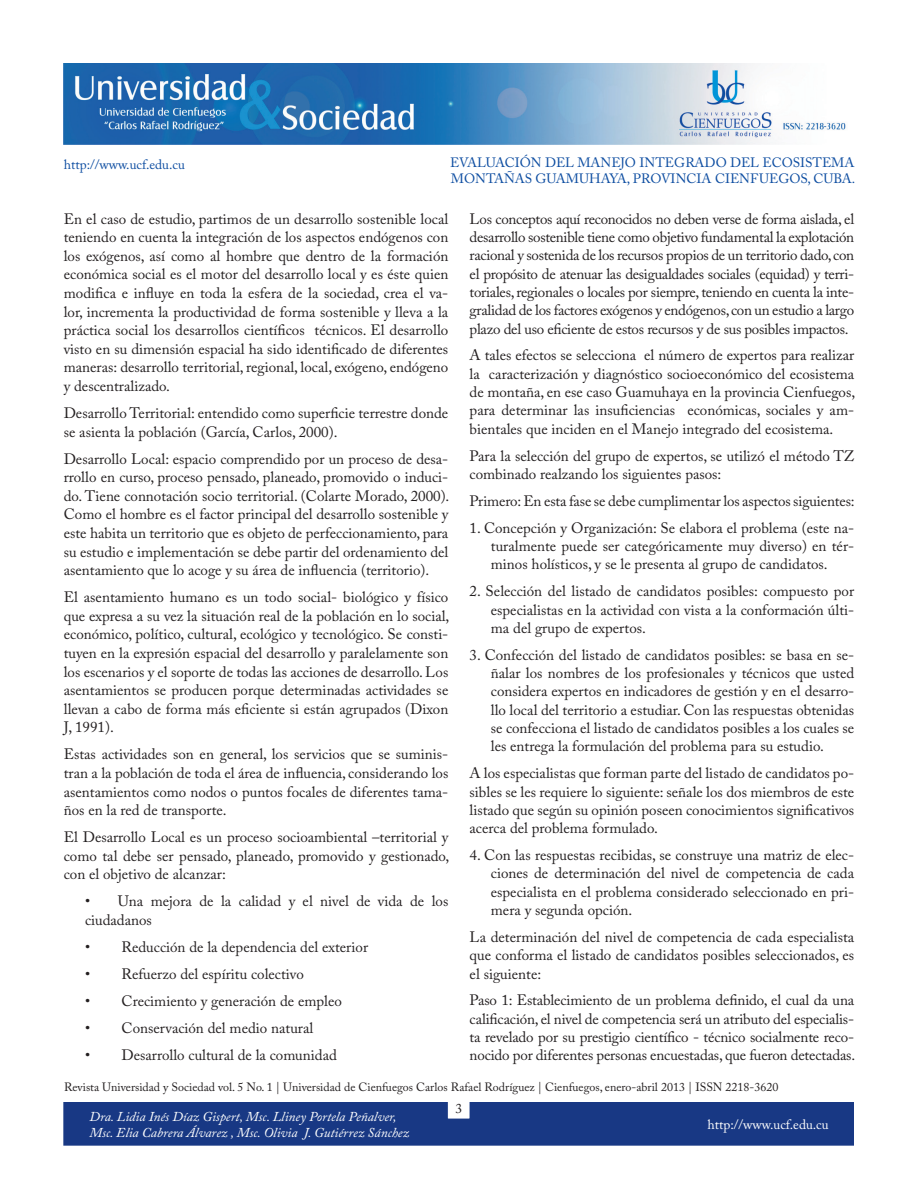
<style>
.page{position:relative;width:918px;height:1188px;background:#fff}
.page>*{position:absolute;margin:0;border:0;box-sizing:border-box;transform-origin:0 0}
.texto{font:15px/18.6px "Adobe Caslon Pro";color:#231f20;text-align:justify}
.aspectos_general{font:15px/18.3px "Adobe Caslon Pro";color:#231f20;text-align:justify}
.texto_sangria{font:15px/18.6px "Adobe Caslon Pro";color:#231f20}
.t1{font:13.5px/16.2px "Adobe Caslon Pro";color:#0d4da1}
.t2{font:italic 13.5px/16.2px "Adobe Caslon Pro";color:#fff}
.t3{font:13.5px "Adobe Caslon Pro";color:#fff}
.t4{font:13.5px "Adobe Caslon Pro";color:#231f20}
.t5{font:12px "Adobe Caslon Pro";color:#231f20}
</style>
<div class="page">
<img style="left:64px;top:64px;width:782px;height:80px">
<div style="left:64px;top:1103px;width:790px;height:42px;background:#183884"></div>
<p class="t1" style="left:64px;top:156px;width:123px">http://www.ucf.edu.cu</p>
<p class="t1" style="left:450px;top:154px;width:407px">EVALUACIÓN DEL MANEJO INTEGRADO DEL ECOSISTEMA<br>MONTAÑAS GUAMUHAYA, PROVINCIA CIENFUEGOS, CUBA.</p>
<p class="texto" style="left:64px;top:209px;width:386px">En el caso de estudio, partimos de un desarrollo sostenible local teniendo en cuenta la integración de los aspectos endógenos con los exógenos, así como al hombre que dentro de la formación económica social es el motor del desarrollo local y es éste quien modifica e influye en toda la esfera de la sociedad, crea el va&shy;lor, incrementa la productividad de forma sostenible y lleva a la práctica social los desarrollos científicos técnicos. El desarrollo visto en su dimensión espacial ha sido identificado de diferentes maneras: desarrollo territorial, regional, local, exógeno, endógeno y descentralizado.</p>
<p class="texto" style="left:64px;top:403px;width:386px">Desarrollo Territorial: entendido como superficie terrestre donde se asienta la población (García, Carlos, 2000).</p>
<p class="texto" style="left:64px;top:449px;width:387px">Desarrollo Local: espacio comprendido por un proceso de desa&shy;rrollo en curso, proceso pensado, planeado, promovido o induci&shy;do. Tiene connotación socio territorial. (Colarte Morado, 2000).<br>Como el hombre es el factor principal del desarrollo sostenible y este habita un territorio que es objeto de perfeccionamiento, para su estudio e implementación se debe partir del ordenamiento del asentamiento que lo acoge y su área de influencia (territorio).</p>
<p class="texto" style="left:64px;top:588px;width:387px">El asentamiento humano es un todo social- biológico y físico que expresa a su vez la situación real de la población en lo social, económico, político, cultural, ecológico y tecnológico. Se consti&shy;tuyen en la expresión espacial del desarrollo y paralelamente son los escenarios y el soporte de todas las acciones de desarrollo. Los asentamientos se producen porque determinadas actividades se llevan a cabo de forma más eficiente si están agrupados (Dixon J, 1991).</p>
<p class="texto" style="left:64px;top:745px;width:386px">Estas actividades son en general, los servicios que se suminis&shy;tran a la población de toda el área de influencia, considerando los asentamientos como nodos o puntos focales de diferentes tama&shy;ños en la red de transporte.</p>
<p class="texto" style="left:64px;top:828px;width:387px">El Desarrollo Local es un proceso socioambiental –territorial y como tal debe ser pensado, planeado, promovido y gestionado, con el objetivo de alcanzar:</p>
<p class="texto_sangria" style="left:85px;top:892px;width:365px">• Una mejora de la calidad y el nivel de vida de los ciudadanos</p>
<p class="texto_sangria" style="left:85px;top:938px;width:285px">• Reducción de la dependencia del exterior</p>
<p class="texto_sangria" style="left:85px;top:965px;width:220px">• Refuerzo del espíritu colectivo</p>
<p class="texto_sangria" style="left:85px;top:992px;width:258px">• Crecimiento y generación de empleo</p>
<p class="texto_sangria" style="left:85px;top:1019px;width:230px">• Conservación del medio natural</p>
<p class="texto_sangria" style="left:85px;top:1046px;width:253px">• Desarrollo cultural de la comunidad</p>
<p class="texto" style="left:470px;top:209px;width:386px">Los conceptos aquí reconocidos no deben verse de forma aislada, el desarrollo sostenible tiene como objetivo fundamental la explotación racional y sostenida de los recursos propios de un territorio dado, con el propósito de atenuar las desigualdades sociales (equidad) y terri&shy;toriales, regionales o locales por siempre, teniendo en cuenta la inte&shy;gralidad de los factores exógenos y endógenos, con un estudio a largo plazo del uso eficiente de estos recursos y de sus posibles impactos.</p>
<p class="texto" style="left:470px;top:346px;width:387px">A tales efectos se selecciona el número de expertos para realizar la caracterización y diagnóstico socioeconómico del ecosistema de montaña, en ese caso Guamuhaya en la provincia Cienfuegos, para determinar las insuficiencias económicas, sociales y am&shy;bientales que inciden en el Manejo integrado del ecosistema.</p>
<p class="texto" style="left:470px;top:446px;width:386px">Para la selección del grupo de expertos, se utilizó el método TZ combinado realzando los siguientes pasos:</p>
<p class="texto" style="left:470px;top:491px;width:387px">Primero: En esta fase se debe cumplimentar los aspectos siguientes:</p>
<p class="aspectos_general" style="left:491px;top:518px;width:365px;text-indent:-21px">1. Concepción y Organización: Se elabora el problema (este na&shy;turalmente puede ser categóricamente muy diverso) en tér&shy;minos holísticos, y se le presenta al grupo de candidatos.</p>
<p class="aspectos_general" style="left:491px;top:582px;width:365px;text-indent:-21px">2. Selección del listado de candidatos posibles: compuesto por especialistas en la actividad con vista a la conformación últi&shy;ma del grupo de expertos.</p>
<p class="aspectos_general" style="left:491px;top:645px;width:365px;text-indent:-21px">3. Confección del listado de candidatos posibles: se basa en se&shy;ñalar los nombres de los profesionales y técnicos que usted considera expertos en indicadores de gestión y en el desarro&shy;llo local del territorio a estudiar. Con las respuestas obtenidas se confecciona el listado de candidatos posibles a los cuales se les entrega la formulación del problema para su estudio.</p>
<p class="texto" style="left:470px;top:764px;width:386px">A los especialistas que forman parte del listado de candidatos po&shy;sibles se les requiere lo siguiente: señale los dos miembros de este listado que según su opinión poseen conocimientos significativos acerca del problema formulado.</p>
<p class="aspectos_general" style="left:491px;top:846px;width:365px;text-indent:-21px">4. Con las respuestas recibidas, se construye una matriz de elec&shy;ciones de determinación del nivel de competencia de cada especialista en el problema considerado seleccionado en pri&shy;mera y segunda opción.</p>
<p class="texto" style="left:470px;top:928px;width:386px">La determinación del nivel de competencia de cada especialista que conforma el listado de candidatos posibles seleccionados, es el siguiente:</p>
<p class="texto" style="left:470px;top:991px;width:387px">Paso 1: Establecimiento de un problema definido, el cual da una calificación, el nivel de competencia será un atributo del especialis&shy;ta revelado por su prestigio científico - técnico socialmente reco&shy;nocido por diferentes personas encuestadas, que fueron detectadas.</p>
<p class="t5" style="left:64px;top:1079px;width:716px">Revista Universidad y Sociedad vol. 5 No. 1 | Universidad de Cienfuegos Carlos Rafael Rodríguez | Cienfuegos, enero-abril 2013 | ISSN 2218-3620</p>
<p class="t4" style="left:456px;top:1100px;width:8px">3</p>
<p class="t2" style="left:90px;top:1108px;width:321px">Dra. Lidia Inés Díaz Gispert, Msc. Lliney Portela Peñalver,<br>Msc. Elia Cabrera Álvarez , Msc. Olivia J. Gutiérrez Sánchez</p>
<p class="t3" style="left:708px;top:1117px;width:123px">http://www.ucf.edu.cu</p>
</div>
